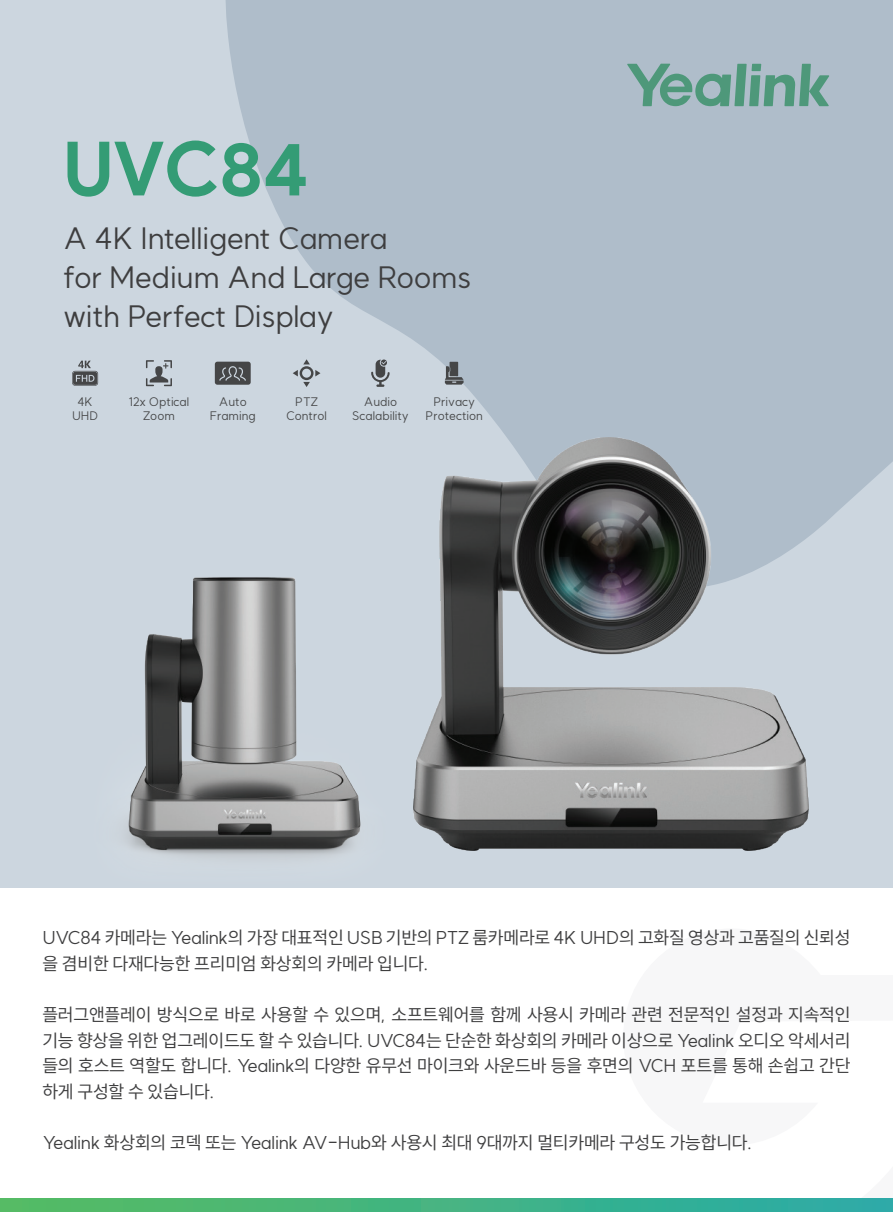
<style>
.page{position:relative;width:893px;height:1212px;background:#fff}
.page>*{position:absolute;margin:0;border:0;box-sizing:border-box;transform-origin:0 0}
.t1{font:700 75px "Product Sans";color:#349c75}
.t2{font:30px/39px "SUIT";letter-spacing:-.02em;color:#3e3e3f}
.t3{font:18px/25.5px "SUIT";letter-spacing:-.01em;color:#3e3e3f}
.t4{font:12px/14.2px "SUIT";color:#454647;text-align:center}
</style>
<div class="page">
<div style="left:0;top:0;width:893px;height:888px;background:#ccd6df"></div>
<svg style="left:222px;top:0;width:671px;height:536px;fill:#afbdca"></svg>
<svg style="left:0;top:1199px;width:893px;height:13px;background:#40b384"></svg>
<svg style="left:627px;top:64px;width:202px;height:42px;background:#80aba3"></svg>
<svg style="left:371px;top:359px;width:19px;height:28px"></svg>
<svg style="left:72px;top:361px;width:26px;height:25px"></svg>
<svg style="left:146px;top:360px;width:26px;height:26px"></svg>
<svg style="left:215px;top:362px;width:36px;height:23px"></svg>
<svg style="left:293px;top:359px;width:27px;height:28px"></svg>
<svg style="left:445px;top:362px;width:19px;height:23px"></svg>
<img style="left:127px;top:577px;width:234px;height:280px">
<img style="left:413px;top:438px;width:396px;height:412px">
<h1 class="t1" style="left:63px;top:123px;width:247px">UVC84</h1>
<h2 class="t2" style="left:63px;top:220px;width:410px">A 4K Intelligent Camera<br>for Medium And Large Rooms with Perfect Display</h2>
<p class="t4" style="left:129px;top:395px;width:62px">12x Optical<br>Zoom</p>
<p class="t4" style="left:72px;top:395px;width:28px">4K<br>UHD</p>
<p class="t4" style="left:426px;top:395px;width:59px">Privacy<br>Protection</p>
<p class="t4" style="left:352px;top:395px;width:58px">Audio<br>Scalability</p>
<p class="t4" style="left:210px;top:395px;width:47px">Auto<br>Framing</p>
<p class="t4" style="left:286px;top:395px;width:42px">PTZ<br>Control</p>
<p class="t3" style="left:42px;top:926px;width:810px">UVC84 카메라는 Yealink의 가장 대표적인 USB 기반의 PTZ 룸카메라로 4K UHD의 고화질 영상과 고품질의 신뢰성 을 겸비한 다재다능한 프리미엄 화상회의 카메라 입니다.</p>
<p class="t3" style="left:42px;top:1002px;width:810px;text-align:justify">플러그앤플레이 방식으로 바로 사용할 수 있으며, 소프트웨어를 함께 사용시 카메라 관련 전문적인 설정과 지속적인 기능 향상을 위한 업그레이드도 할 수 있습니다. UVC84는 단순한 화상회의 카메라 이상으로 Yealink 오디오 악세서리 들의 호스트 역할도 합니다. Yealink의 다양한 유무선 마이크와 사운드바 등을 후면의 VCH 포트를 통해 손쉽고 간단 하게 구성할 수 있습니다.</p>
<p class="t3" style="left:42px;top:1130px;width:711px">Yealink 화상회의 코덱 또는 Yealink AV-Hub와 사용시 최대 9대까지 멀티카메라 구성도 가능합니다.</p>
</div>
